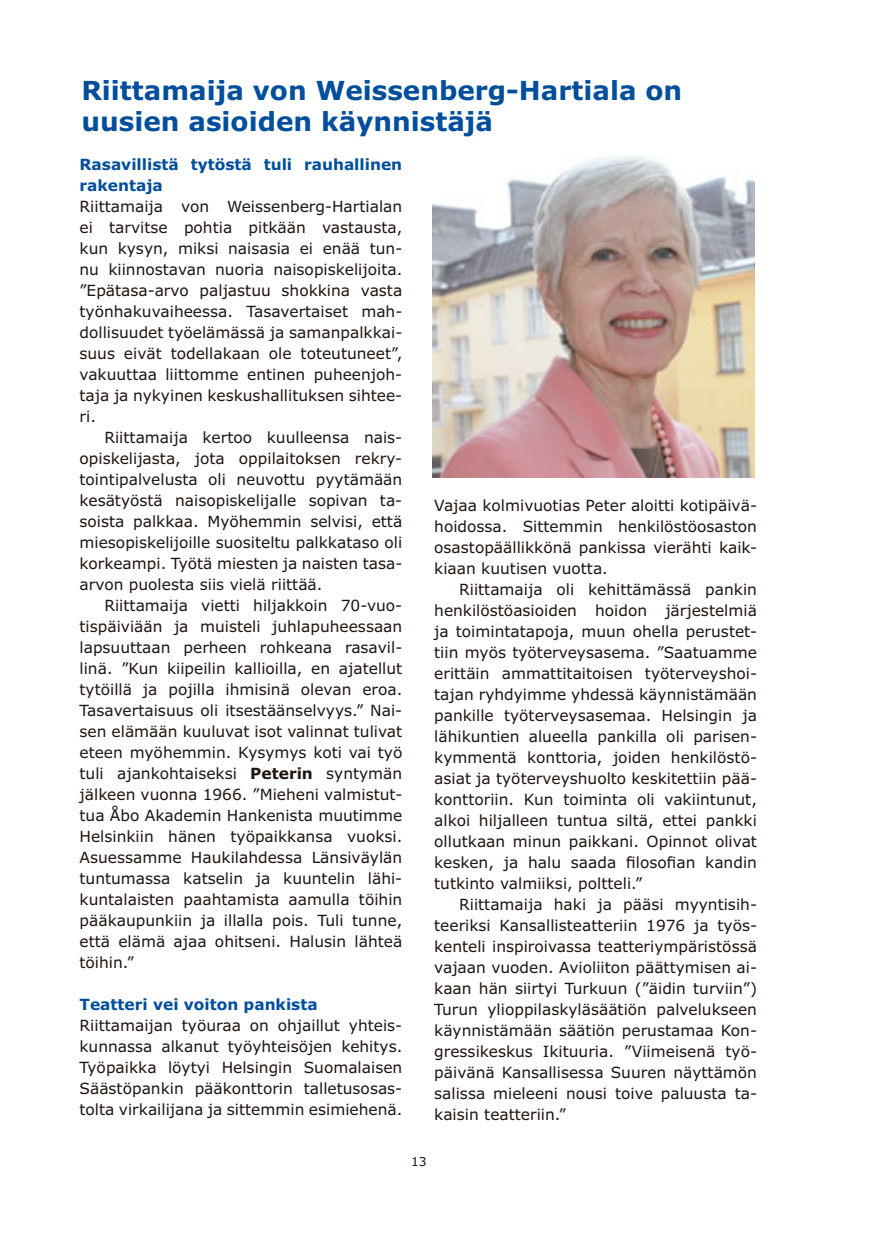
<style>
.page{position:relative;width:874px;height:1241px;background:#fff}
.page>*{position:absolute;margin:0;border:0;box-sizing:border-box;transform-origin:0 0}
.t1{font:700 26.25px/31.5px "Verdana";color:#004e9c}
.t2{font:15.4px/21px "Verdana";color:#1f1410;text-align:justify}
.t3{font:700 15.4px/21px "Verdana";color:#004e9c}
.t4{font:12.25px "Verdana";color:#1f1410}
.s1{font-weight:700}
</style>
<div class="page">
<img style="left:432px;top:155px;width:322px;height:323px">
<h1 class="t1" style="left:81px;top:77px;width:602px">Riittamaija von Weissenberg-Hartiala on uusien asioiden käynnistäjä</h1>
<p class="t3" style="left:79px;top:155px;width:324px">Rasavillistä tytöstä tuli rauhallinen rakentaja</p>
<p class="t2" style="left:79px;top:197px;width:324px">Riittamaija von Weissenberg-Hartialan ei tarvitse pohtia pitkään vastausta, kun kysyn, miksi naisasia ei enää tun&shy;nu kiinnostavan nuoria naisopiskelijoita. ”Epätasa-arvo paljastuu shokkina vasta työnhakuvaiheessa. Tasavertaiset mah&shy;dollisuudet työelämässä ja samanpalkkai&shy;suus eivät todellakaan ole toteutuneet”, vakuuttaa liittomme entinen puheenjoh&shy;taja ja nykyinen keskushallituksen sihtee&shy;ri.</p>
<p class="t2" style="left:79px;top:428px;width:324px;text-indent:25px">Riittamaija kertoo kuulleensa nais&shy;opiskelijasta, jota oppilaitoksen rekry&shy;tointipalvelusta oli neuvottu pyytämään kesätyöstä naisopiskelijalle sopivan ta&shy;soista palkkaa. Myöhemmin selvisi, että miesopiskelijoille suositeltu palkkataso oli korkeampi. Työtä miesten ja naisten tasa&shy;arvon puolesta siis vielä riittää.</p>
<p class="t2" style="left:79px;top:596px;width:324px;text-indent:25px">Riittamaija vietti hiljakkoin 70-vuo&shy;tispäiviään ja muisteli juhlapuheessaan lapsuuttaan perheen rohkeana rasavil&shy;linä. ”Kun kiipeilin kallioilla, en ajatellut tytöillä ja pojilla ihmisinä olevan eroa.<br>Tasavertaisuus oli itsestäänselvyys.” Nai&shy;sen elämään kuuluvat isot valinnat tulivat eteen myöhemmin. Kysymys koti vai työ tuli ajankohtaiseksi <span class="s1">Peterin</span> syntymän jälkeen vuonna 1966. ”Mieheni valmistut&shy;tua Åbo Akademin Hankenista muutimme Helsinkiin hänen työpaikkansa vuoksi.<br>Asuessamme Haukilahdessa Länsiväylän tuntumassa katselin ja kuuntelin lähi&shy;kuntalaisten paahtamista aamulla töihin pääkaupunkiin ja illalla pois. Tuli tunne, että elämä ajaa ohitseni. Halusin lähteä töihin.”</p>
<p class="t3" style="left:79px;top:995px;width:239px">Teatteri vei voiton pankista</p>
<p class="t2" style="left:79px;top:1016px;width:324px">Riittamaijan työuraa on ohjaillut yhteis&shy;kunnassa alkanut työyhteisöjen kehitys.<br>Työpaikka löytyi Helsingin Suomalaisen Säästöpankin pääkonttorin talletusosas&shy;tolta virkailijana ja sittemmin esimiehenä.</p>
<p class="t2" style="left:434px;top:496px;width:324px">Vajaa kolmivuotias Peter aloitti kotipäivä&shy;hoidossa. Sittemmin henkilöstöosaston osastopäällikkönä pankissa vierähti kaik&shy;kiaan kuutisen vuotta.</p>
<p class="t2" style="left:434px;top:580px;width:324px;text-indent:25px">Riittamaija oli kehittämässä pankin henkilöstöasioiden hoidon järjestelmiä ja toimintatapoja, muun ohella perustet&shy;tiin myös työterveysasema. ”Saatuamme erittäin ammattitaitoisen työterveyshoi&shy;tajan ryhdyimme yhdessä käynnistämään pankille työterveysasemaa. Helsingin ja lähikuntien alueella pankilla oli parisen&shy;kymmentä konttoria, joiden henkilöstö&shy;asiat ja työterveyshuolto keskitettiin pää&shy;konttoriin. Kun toiminta oli vakiintunut, alkoi hiljalleen tuntua siltä, ettei pankki ollutkaan minun paikkani. Opinnot olivat kesken, ja halu saada -loso-an kandin tutkinto valmiiksi, poltteli.”</p>
<p class="t2" style="left:434px;top:895px;width:324px;text-indent:25px">Riittamaija haki ja pääsi myyntisih&shy;teeriksi Kansallisteatteriin 1976 ja työs&shy;kenteli inspiroivassa teatteriympäristössä vajaan vuoden. Avioliiton päättymisen ai&shy;kaan hän siirtyi Turkuun (”äidin turviin”)<br>Turun ylioppilaskyläsäätiön palvelukseen käynnistämään säätiön perustamaa Kon&shy;gressikeskus Ikituuria. ”Viimeisenä työ&shy;päivänä Kansallisessa Suuren näyttämön salissa mieleeni nousi toive paluusta ta&shy;kaisin teatteriin.”</p>
<p class="t4" style="left:411px;top:1156px;width:17px">13</p>
</div>
